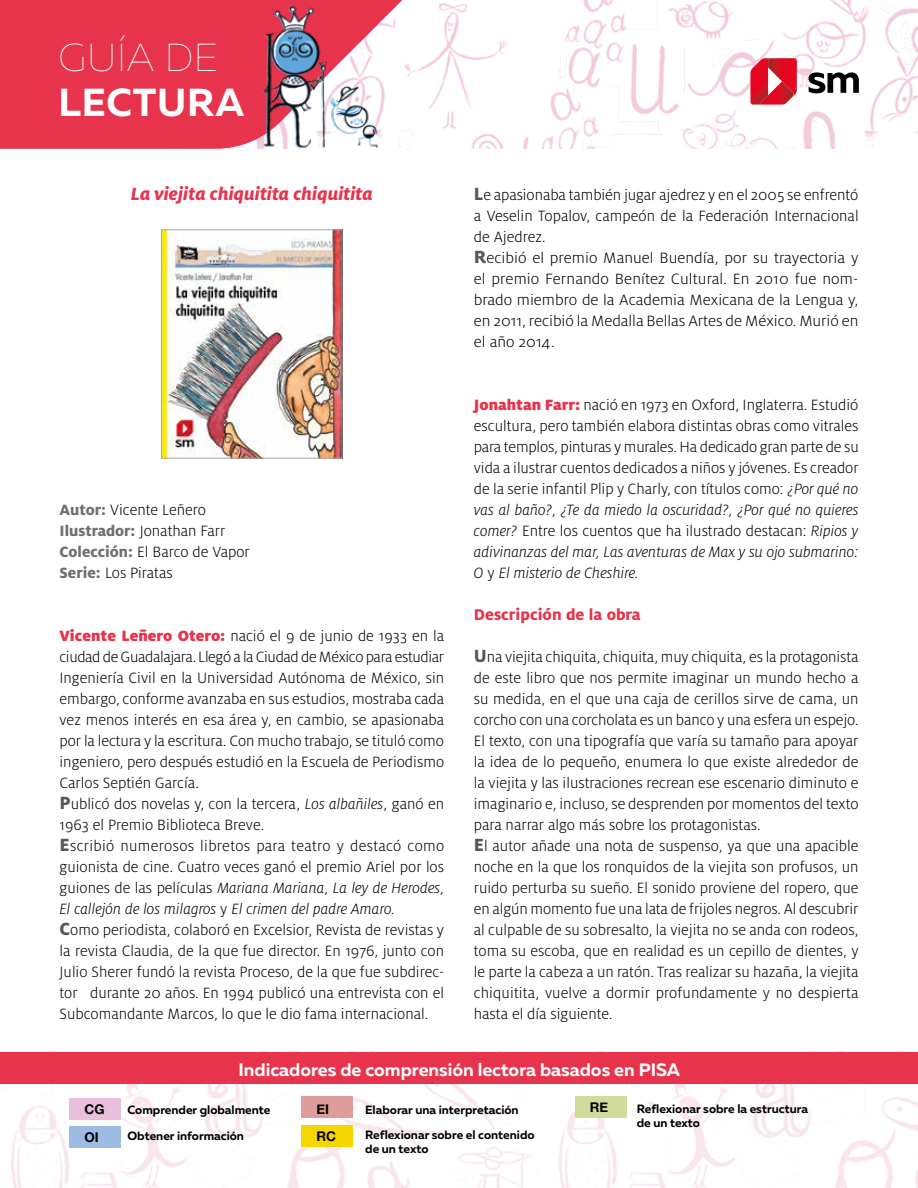
<style>
.page{position:relative;width:918px;height:1188px;background:#fff}
.page>*{position:absolute;margin:0;border:0;box-sizing:border-box;transform-origin:0 0}
.t1{font:700 39px "Muller";letter-spacing:.02em;color:#fff}
.t2{font:100 39px "Muller";letter-spacing:.02em;color:#fff}
.t3{font:italic 800 19.5px "Milo Pro";color:#e7344c}
.t4{font:700 18px "Muller";color:#fff}
.t5{font:800 17.25px "Milo Pro";color:#e7344c}
.t6{font:300 16.5px/21px "Milo Pro";color:#000}
.t7{font:700 13.35px "Helvetica Neue";color:#000}
.t8{font:700 12px/25.2px "Muller";color:#000}
.s1{font-weight:800;color:#706f6f}
.s2{font-weight:900;color:#e7344c}
.s3{font-weight:800;font-size:19.5px;color:#575756}
.s4{font-style:italic}
</style>
<div class="page">
<img style="left:427px;top:0;width:490px;height:149px">
<svg style="left:0;top:0;width:427px;height:149px;background:#ea5165"></svg>
<svg style="left:917px;top:8px;width:1px;height:126px"></svg>
<img style="left:0;top:1083px;width:918px;height:105px">
<div style="left:0;top:1052px;width:918px;height:31px;background:#e7344c"></div>
<div style="left:70px;top:1098px;width:51px;height:21px;background:#e9bfdb"></div>
<div style="left:302px;top:1097px;width:51px;height:21px;background:#de9c9a"></div>
<div style="left:70px;top:1127px;width:51px;height:21px;background:#9dbbe3"></div>
<div style="left:302px;top:1125px;width:51px;height:22px;background:#f5d600"></div>
<div style="left:575px;top:1097px;width:51px;height:21px;background:#d0db9c"></div>
<img style="left:242px;top:0;width:144px;height:149px">
<svg style="left:808px;top:72px;width:51px;height:21px"></svg>
<svg style="left:750px;top:58px;width:47px;height:47px;background:#df3849"></svg>
<img style="left:163px;top:231px;width:177px;height:226px">
<div style="left:161px;top:229px;width:181px;height:230px;border:1px solid #a8a8a7"></div>
<h1 class="t2" style="left:59px;top:35px;width:161px">GUÍA DE</h1>
<h1 class="t1" style="left:59px;top:78px;width:187px">LECTURA</h1>
<p class="t3" style="left:131px;top:182px;width:244px">La viejita chiquitita chiquitita</p>
<p class="t6" style="left:60px;top:499px;width:192px"><span class="s1">Autor:</span> Vicente Leñero<br><span class="s1">Ilustrador:</span> Jonathan Farr<br><span class="s1">Colección:</span> El Barco de Vapor<br><span class="s1">Serie:</span> Los Piratas</p>
<p class="t6" style="left:60px;top:625px;width:386px"><span class="s2">Vicente Leñero Otero:</span> nació el 9 de junio de 1933 en la ciudad de Guadalajara. Llegó a la Ciudad de México para estudiar Ingeniería Civil en la Universidad Autónoma de México, sin embargo, conforme avanzaba en sus estudios, mostraba cada vez menos interés en esa área y, en cambio, se apasionaba por la lectura y la escritura. Con mucho trabajo, se tituló como ingeniero, pero después estudió en la Escuela de Periodismo Carlos Septién García.<br><span class="s3">P</span>ublicó dos novelas y, con la tercera, <span class="s4">Los albañiles</span>, ganó en 1963 el Premio Biblioteca Breve.<br><span class="s3">E</span>scribió numerosos libretos para teatro y destacó como guionista de cine. Cuatro veces ganó el premio Ariel por los guiones de las películas <span class="s4">Mariana Mariana, La ley de Herodes, El callejón de los milagros</span> y <span class="s4">El crimen del padre Amaro.<br></span><span class="s3">C</span>omo periodista, colaboró en Excelsior, Revista de revistas y la revista Claudia, de la que fue director. En 1976, junto con Julio Sherer fundó la revista Proceso, de la que fue subdirec&shy;tor durante 20 años. En 1994 publicó una entrevista con el Subcomandante Marcos, lo que le dio fama internacional.</p>
<p class="t6" style="left:474px;top:184px;width:386px"><span class="s3">L</span>e apasionaba también jugar ajedrez y en el 2005 se enfrentó a Veselin Topalov, campeón de la Federación Internacional de Ajedrez.<br><span class="s3">R</span>ecibió el premio Manuel Buendía, por su trayectoria y el premio Fernando Benítez Cultural. En 2010 fue nom&shy;brado miembro de la Academia Mexicana de la Lengua y, en 2011, recibió la Medalla Bellas Artes de México. Murió en el año 2014.</p>
<p class="t6" style="left:474px;top:394px;width:386px;text-align:justify"><span class="s2">Jonahtan Farr:</span> nació en 1973 en Oxford, Inglaterra. Estudió escultura, pero también elabora distintas obras como vitrales para templos, pinturas y murales. Ha dedicado gran parte de su vida a ilustrar cuentos dedicados a niños y jóvenes. Es creador de la serie infantil Plip y Charly, con títulos como: <span class="s4">¿Por qué no vas al baño?, ¿Te da miedo la oscuridad?, ¿Por qué no quieres comer?</span> Entre los cuentos que ha ilustrado destacan: <span class="s4">Ripios y adivinanzas del mar, Las aventuras de Max y su ojo submarino:<br>O</span> y <span class="s4">El misterio de Cheshire.</span></p>
<p class="t5" style="left:474px;top:604px;width:168px">Descripción de la obra</p>
<p class="t6" style="left:474px;top:646px;width:386px"><span class="s3">U</span>na viejita chiquita, chiquita, muy chiquita, es la protagonista de este libro que nos permite imaginar un mundo hecho a su medida, en el que una caja de cerillos sirve de cama, un corcho con una corcholata es un banco y una esfera un espejo.<br>El texto, con una tipografía que varía su tamaño para apoyar la idea de lo pequeño, enumera lo que existe alrededor de la viejita y las ilustraciones recrean ese escenario diminuto e imaginario e, incluso, se desprenden por momentos del texto para narrar algo más sobre los protagonistas.<br><span class="s3">E</span>l autor añade una nota de suspenso, ya que una apacible noche en la que los ronquidos de la viejita son profusos, un ruido perturba su sueño. El sonido proviene del ropero, que en algún momento fue una lata de frijoles negros. Al descubrir al culpable de su sobresalto, la viejita no se anda con rodeos, toma su escoba, que en realidad es un cepillo de dientes, y le parte la cabeza a un ratón. Tras realizar su hazaña, la viejita chiquitita, vuelve a dormir profundamente y no despierta hasta el día siguiente.</p>
<p class="t4" style="left:239px;top:1058px;width:443px">Indicadores de comprensión lectora basados en PISA</p>
<p class="t7" style="left:84px;top:1099px;width:22px">CG</p>
<p class="t7" style="left:317px;top:1099px;width:14px">EI</p>
<p class="t7" style="left:84px;top:1127px;width:16px">OI</p>
<p class="t7" style="left:317px;top:1126px;width:21px">RC</p>
<p class="t8" style="left:128px;top:1097px;width:144px">Comprender globalmente</p>
<p class="t8" style="left:365px;top:1097px;width:171px">Elaborar una interpretación<br>Reflexionar sobre el contenido</p>
<p class="t8" style="left:365px;top:1136px;width:65px">de un texto</p>
<p class="t8" style="left:128px;top:1123px;width:118px">Obtener información</p>
<p class="t7" style="left:590px;top:1097px;width:20px">RE</p>
<p class="t8" style="left:637px;top:1101px;width:173px;line-height:14.4px">Reflexionar sobre la estructura de un texto</p>
</div>
